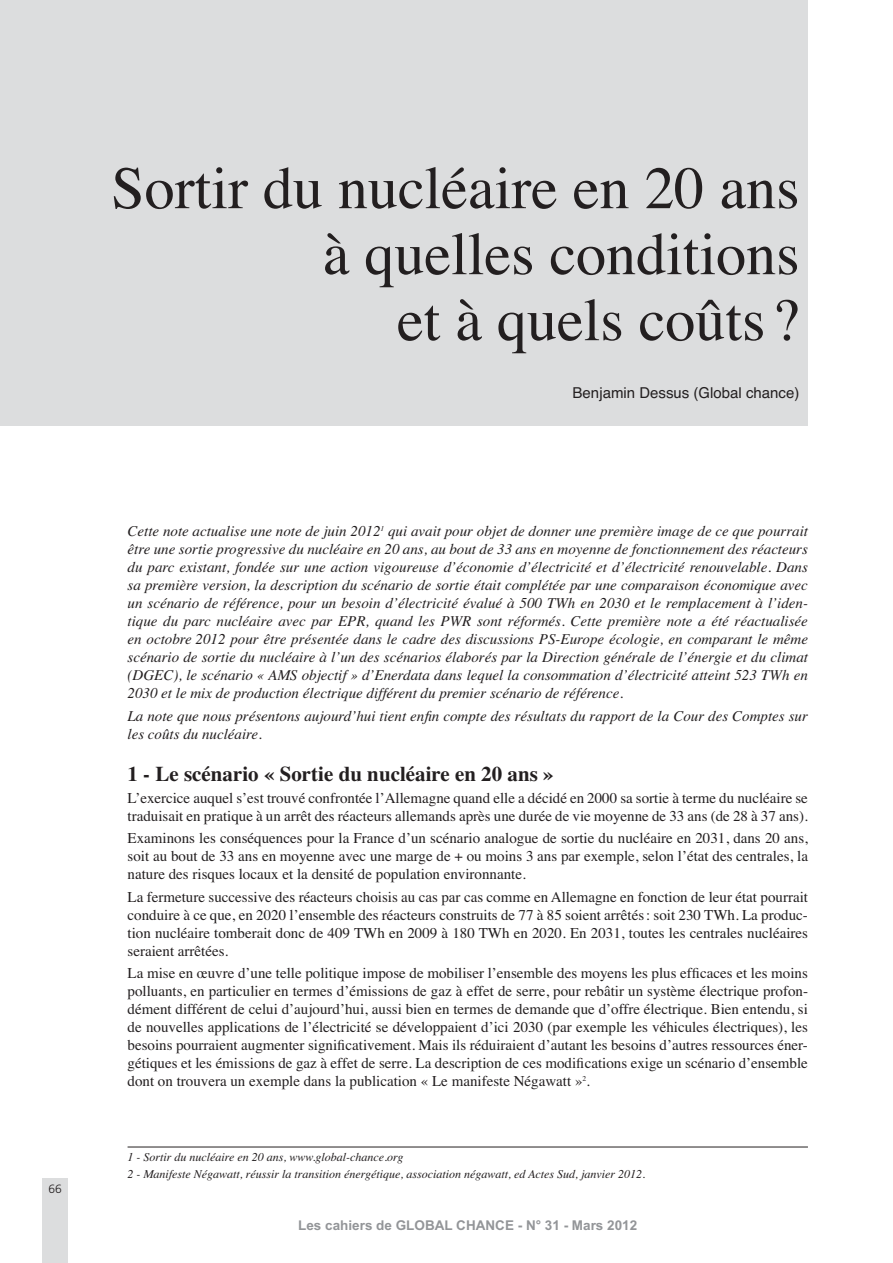
<style>
.page{position:relative;width:893px;height:1263px;background:#fff}
.page>*{position:absolute;margin:0;border:0;box-sizing:border-box;transform-origin:0 0}
.t1{font:60px/66px "Times";color:#231f20;text-align:right}
.t2{font:700 21px "Times";color:#231f20}
.t3{font:15px/18px "Times";color:#231f20;text-align:justify}
.t4{font:italic 15px/18px "Times";color:#231f20;text-align:justify}
.t5{font:15px "Helvetica";color:#231f20}
.t6{font:700 13.5px "Arial";color:#939598}
.t7{font:italic 12px/16.5px "Times";color:#231f20}
.t8{font:300 12px "Frutiger";color:#231f20}
</style>
<div class="page">
<div style="left:43px;top:1178px;width:25px;height:85px;background:#dcddde"></div>
<div style="left:0;top:0;width:808px;height:425px;background:#dcddde"></div>
<hr style="left:128px;top:1146px;width:680px;height:1px;background:#231f20">
<p class="t8" style="left:49px;top:1184px;width:15px">66</p>
<p class="t1" style="left:111px;top:161px;width:690px">Sortir du nucléaire en 20 ans à quelles conditions<br>et à quels coûts ?</p>
<p class="t5" style="left:573px;top:387px;width:228px">Benjamin Dessus (Global chance)</p>
<p class="t4" style="left:128px;top:524px;width:682px">Cette note actualise une note de juin 2012<sup>1</sup> qui avait pour objet de donner une première image de ce que pourrait être une sortie progressive du nucléaire en 20 ans, au bout de 33 ans en moyenne de fonctionnement des réacteurs du parc existant, fondée sur une action vigoureuse d’économie d’électricité et d’électricité renouvelable. Dans sa première version, la description du scénario de sortie était complétée par une comparaison économique avec un scénario de référence, pour un besoin d’électricité évalué à 500 TWh en 2030 et le remplacement à l’iden&shy;tique du parc nucléaire avec par EPR, quand les PWR sont réformés. Cette première note a été réactualisée en octobre 2012 pour être présentée dans le cadre des discussions PS-Europe écologie, en comparant le même scénario de sortie du nucléaire à l’un des scénarios élaborés par la Direction générale de l’énergie et du climat (DGEC), le scénario « AMS objectif » d’Enerdata dans lequel la consommation d’électricité atteint 523 TWh en 2030 et le mix de production électrique différent du premier scénario de référence.</p>
<p class="t4" style="left:128px;top:708px;width:682px">La note que nous présentons aujourd’hui tient enfin compte des résultats du rapport de la Cour des Comptes sur les coûts du nucléaire.</p>
<p class="t2" style="left:128px;top:766px;width:428px">1 - Le scénario « Sortie du nucléaire en 20 ans »</p>
<p class="t3" style="left:128px;top:790px;width:682px">L’exercice auquel s’est trouvé confrontée l’Allemagne quand elle a décidé en 2000 sa sortie à terme du nucléaire se traduisait en pratique à un arrêt des réacteurs allemands après une durée de vie moyenne de 33 ans (de 28 à 37 ans).</p>
<p class="t3" style="left:128px;top:831px;width:682px">Examinons les conséquences pour la France d’un scénario analogue de sortie du nucléaire en 2031, dans 20 ans, soit au bout de 33 ans en moyenne avec une marge de + ou moins 3 ans par exemple, selon l’état des centrales, la nature des risques locaux et la densité de population environnante.</p>
<p class="t3" style="left:128px;top:889px;width:682px">La fermeture successive des réacteurs choisis au cas par cas comme en Allemagne en fonction de leur état pourrait conduire à ce que, en 2020 l’ensemble des réacteurs construits de 77 à 85 soient arrêtés : soit 230 TWh. La produc&shy;tion nucléaire tomberait donc de 409 TWh en 2009 à 180 TWh en 2020. En 2031, toutes les centrales nucléaires seraient arrêtées.</p>
<p class="t3" style="left:128px;top:965px;width:682px">La mise en œuvre d’une telle politique impose de mobiliser l’ensemble des moyens les plus efficaces et les moins polluants, en particulier en termes d’émissions de gaz à effet de serre, pour rebâtir un système électrique profon&shy;dément différent de celui d’aujourd’hui, aussi bien en termes de demande que d’offre électrique. Bien entendu, si de nouvelles applications de l’électricité se développaient d’ici 2030 (par exemple les véhicules électriques), les besoins pourraient augmenter significativement. Mais ils réduiraient d’autant les besoins d’autres ressources éner&shy;gétiques et les émissions de gaz à effet de serre. La description de ces modifications exige un scénario d’ensemble dont on trouvera un exemple dans la publication « Le manifeste Négawatt »<sup>2</sup>.</p>
<p class="t7" style="left:128px;top:1150px;width:519px">1 - Sortir du nucléaire en 20 ans, www.global-chance.org<br>2 - Manifeste Négawatt, réussir la transition énergétique, association négawatt, ed Actes Sud, janvier 2012.</p>
<p class="t6" style="left:298px;top:1218px;width:340px">Les cahiers de GLOBAL CHANCE - N° 31 - Mars 2012</p>
</div>
